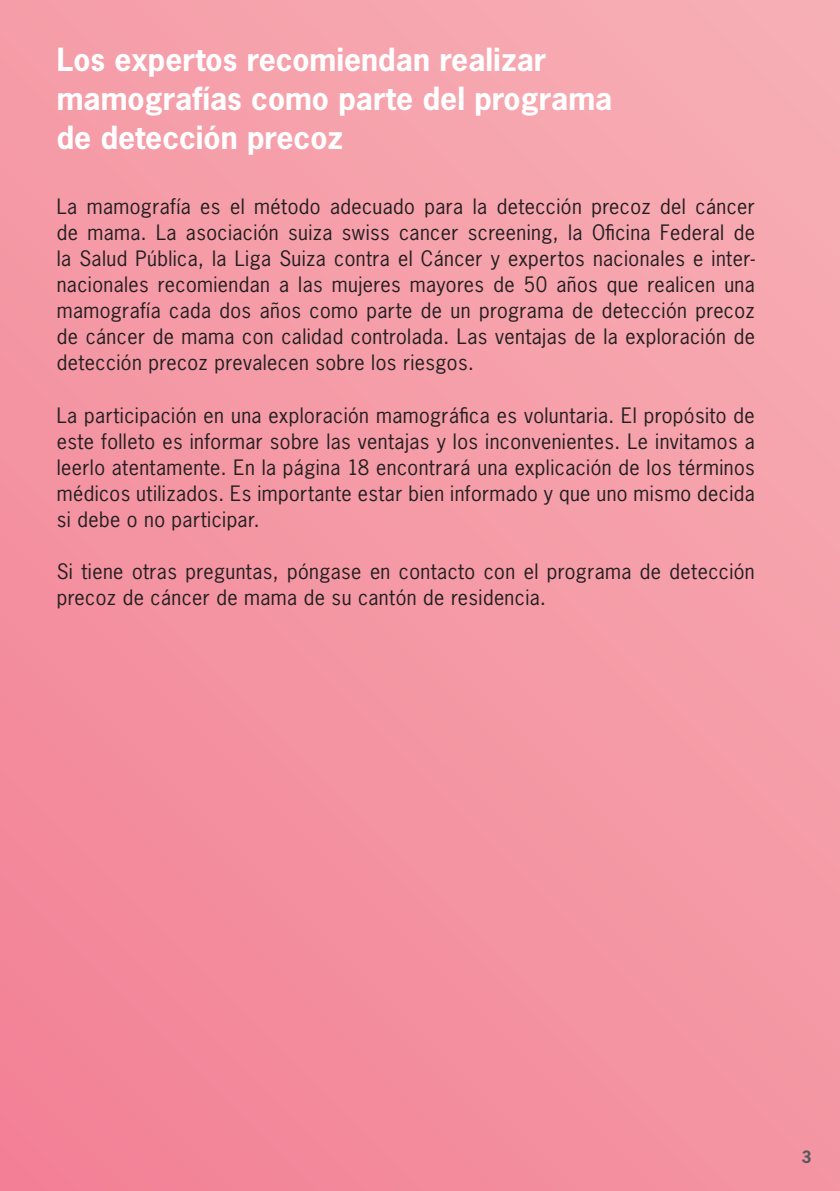
<style>
.page{position:relative;width:840px;height:1191px;background:#fff}
.page>*{position:absolute;margin:0;border:0;box-sizing:border-box;transform-origin:0 0}
.t1{font:700 30px/39px "News Gothic Std";color:#fff}
.t2{font:20px/26px "News Gothic Std";letter-spacing:.02em;color:#231f20;text-align:justify}
.t3{font:700 16px "News Gothic Std";color:#57585a}
</style>
<div class="page">
<div style="left:0;top:0;width:839px;height:1191px;background:linear-gradient(to bottom,#f6a7af,#f38a9c)"></div>
<h1 class="t1" style="left:57px;top:40px;width:557px">Los expertos recomiendan realizar mamografías como parte del programa de detección precoz</h1>
<p class="t2" style="left:57px;top:194px;width:699px">La mamografía es el método adecuado para la detección precoz del cáncer de mama. La asociación suiza swiss cancer screening, la Oficina Federal de la Salud Pública, la Liga Suiza contra el Cáncer y expertos nacionales e inter&shy;nacionales recomiendan a las mujeres mayores de 50 años que realicen una mamografía cada dos años como parte de un programa de detección precoz de cáncer de mama con calidad controlada. Las ventajas de la exploración de detección precoz prevalecen sobre los riesgos.</p>
<p class="t2" style="left:57px;top:402px;width:699px">La participación en una exploración mamográfica es voluntaria. El propósito de este folleto es informar sobre las ventajas y los inconvenientes. Le invitamos a leerlo atentamente. En la página 18 encontrará una explicación de los términos médicos utilizados. Es importante estar bien informado y que uno mismo decida si debe o no participar.</p>
<p class="t2" style="left:57px;top:558px;width:699px">Si tiene otras preguntas, póngase en contacto con el programa de detección precoz de cáncer de mama de su cantón de residencia.</p>
<p class="t3" style="left:801px;top:1146px;width:11px">3</p>
</div>
